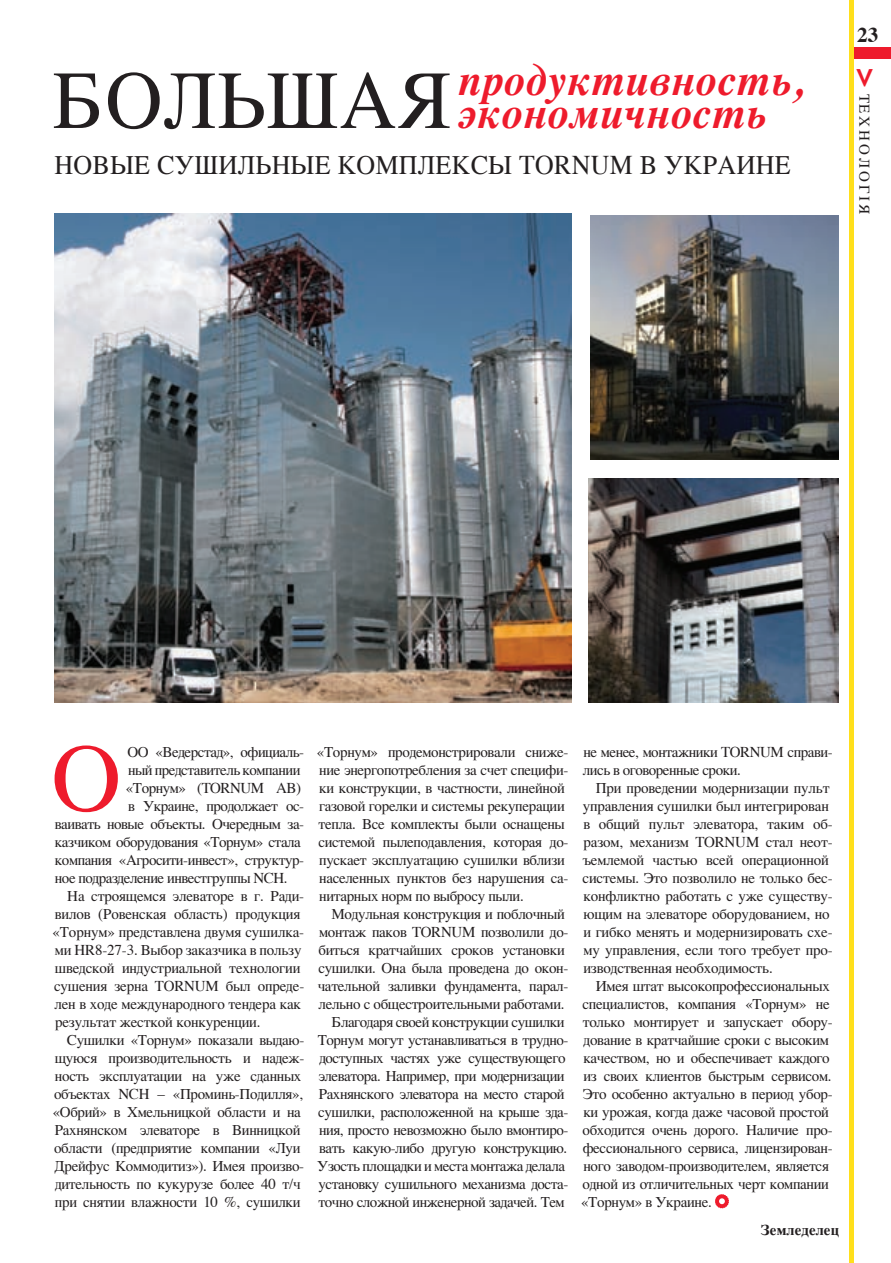
<style>
.page{position:relative;width:891px;height:1263px;background:#fff}
.page>*{position:absolute;margin:0;border:0;box-sizing:border-box;transform-origin:0 0}
.t1{font:96.6px "Times";color:#ee1b2c}
.t2{font:italic 700 44.7px/32.7px "Times";letter-spacing:.01em;color:#ee1b2c;scale:.96 1}
.t3{font:27px "Times";letter-spacing:.01em;color:#231f20;scale:.96 1}
.t4{font:700 21px "Times";color:#231f20}
.t5{font:15px/18px "Times";letter-spacing:-.02em;color:#231f20}
.t6{font:15px "Times";letter-spacing:.2em;color:#231f20}
.t7{font:700 15px "Times";letter-spacing:.005em;color:#231f20}
.s1{font-weight:400;font-style:normal;font-size:82.2px;color:#231f20}
.s2{font-weight:700;font-size:30.9px;color:#ee1b2c}
</style>
<div class="page">
<div style="left:850px;top:48px;width:41px;height:11px;background:#ee1b2c"></div>
<hr style="left:850px;top:1px;width:4px;height:1262px;background:#ffdf1b">
<svg style="left:715px;top:1194px;width:14px;height:14px"></svg>
<img style="left:55px;top:213px;width:516px;height:489px">
<img style="left:590px;top:215px;width:248px;height:245px">
<img style="left:588px;top:479px;width:250px;height:223px">
<h2 class="t2" style="left:52px;top:68px;width:784px;text-indent:406px">продуктивность,<br><span class="s1">БОЛЬШАЯ</span>экономичность</h2>
<h3 class="t3" style="left:55px;top:154px;width:768px">НОВЫЕ СУШИЛЬНЫЕ КОМПЛЕКСЫ TORNUM В УКРАИНЕ</h3>
<h3 class="t4" style="left:857px;top:26px;width:22px">23</h3>
<p class="t6" style="left:871px;top:69px;width:147px;rotate:90deg"><span class="s2">&gt;</span> ТЕХНОЛОГІЯ</p>
<h1 class="t1" style="left:51px;top:738px;width:71px">О</h1>
<p class="t5" style="left:127px;top:744px;width:178px">ОО «Ведерстад», официаль-</p>
<p class="t5" style="left:128px;top:762px;width:174px">ный представитель компании</p>
<p class="t5" style="left:126px;top:780px;width:177px">«Торнум» (TORNUM AB)</p>
<p class="t5" style="left:128px;top:798px;width:178px">в Украине, продолжает ос-</p>
<p class="t5" style="left:55px;top:816px;width:251px">ваивать новые объекты. Очередным за-</p>
<p class="t5" style="left:55px;top:834px;width:248px">казчиком оборудования «Торнум» стала</p>
<p class="t5" style="left:55px;top:852px;width:251px">компания «Агросити-инвест», структур-</p>
<p class="t5" style="left:55px;top:870px;width:234px">ное подразделение инвестгруппы NCH.</p>
<p class="t5" style="left:67px;top:888px;width:238px">На строящемся элеваторе в г. Ради-</p>
<p class="t5" style="left:55px;top:906px;width:247px">вилов (Ровенская область) продукция</p>
<p class="t5" style="left:53px;top:924px;width:253px">«Торнум» представлена двумя сушилка-</p>
<p class="t5" style="left:55px;top:942px;width:248px">ми HR8-27-3. Выбор заказчика в пользу</p>
<p class="t5" style="left:55px;top:960px;width:247px">шведской индустриальной технологии</p>
<p class="t5" style="left:54px;top:978px;width:252px">сушения зерна TORNUM был опреде-</p>
<p class="t5" style="left:54px;top:996px;width:248px">лен в ходе международного тендера как</p>
<p class="t5" style="left:55px;top:1014px;width:207px">результат жесткой конкуренции.</p>
<p class="t5" style="left:67px;top:1032px;width:239px">Сушилки «Торнум» показали выдаю-</p>
<p class="t5" style="left:55px;top:1050px;width:251px">щуюся производительность и надеж-</p>
<p class="t5" style="left:55px;top:1068px;width:248px">ность эксплуатации на уже сданных</p>
<p class="t5" style="left:54px;top:1086px;width:251px">объектах NCH – «Проминь-Подилля»,</p>
<p class="t5" style="left:53px;top:1104px;width:250px">«Обрий» в Хмельницкой области и на</p>
<p class="t5" style="left:55px;top:1122px;width:247px">Рахнянском элеваторе в Винницкой</p>
<p class="t5" style="left:54px;top:1140px;width:248px">области (предприятие компании «Луи</p>
<p class="t5" style="left:55px;top:1158px;width:251px">Дрейфус Коммодитиз»). Имея произво-</p>
<p class="t5" style="left:55px;top:1176px;width:247px">дительность по кукурузе более 40 т/ч</p>
<p class="t5" style="left:55px;top:1194px;width:247px">при снятии влажности 10 %, сушилки</p>
<p class="t5" style="left:317px;top:744px;width:253px">«Торнум» продемонстрировали сниже&shy;ние энергопотребления за счет специфи&shy;ки конструкции, в частности, линейной газовой горелки и системы рекуперации тепла. Все комплекты были оснащены системой пылеподавления, которая до&shy;пускает эксплуатацию сушилки вблизи населенных пунктов без нарушения са&shy;нитарных норм по выбросу пыли.</p>
<p class="t5" style="left:317px;top:906px;width:253px;text-align:right">Модульная конструкция и поблочный монтаж паков TORNUM позволили до&shy;биться кратчайших сроков установки сушилки. Она была проведена до окон&shy;чательной заливки фундамента, парал&shy;лельно с общестроительными работами.<br>Благодаря своей конструкции сушилки Торнум могут устанавливаться в трудно&shy;доступных частях уже существующего элеватора. Например, при модернизации Рахнянского элеватора на место старой сушилки, расположенной на крыше зда&shy;ния, просто невозможно было вмонтиро&shy;вать какую-либо другую конструкцию.<br>Узость площадки и места монтажа делала установку сушильного механизма доста&shy;точно сложной инженерной задачей. Тем</p>
<p class="t5" style="left:583px;top:744px;width:251px">не менее, монтажники TORNUM справи&shy;лись в оговоренные сроки.</p>
<p class="t5" style="left:583px;top:780px;width:252px;text-indent:13px">При проведении модернизации пульт управления сушилки был интегрирован в общий пульт элеватора, таким об&shy;разом, механизм TORNUM стал неот&shy;ъемлемой частью всей операционной системы. Это позволило не только бес&shy;конфликтно работать с уже существу&shy;ющим на элеваторе оборудованием, но и гибко менять и модернизировать схе&shy;му управления, если того требует про&shy;изводственная необходимость.</p>
<p class="t5" style="left:581px;top:978px;width:253px;text-indent:15px">Имея штат высокопрофессиональных специалистов, компания «Торнум» не только монтирует и запускает обору&shy;дование в кратчайшие сроки с высоким качеством, но и обеспечивает каждого из своих клиентов быстрым сервисом.<br>Это особенно актуально в период убор&shy;ки урожая, когда даже часовой простой обходится очень дорого. Наличие про&shy;фессионального сервиса, лицензирован&shy;ного заводом-производителем, является одной из отличительных черт компании «Торнум» в Украине.</p>
<p class="t7" style="left:760px;top:1223px;width:80px">Земледелец</p>
</div>
